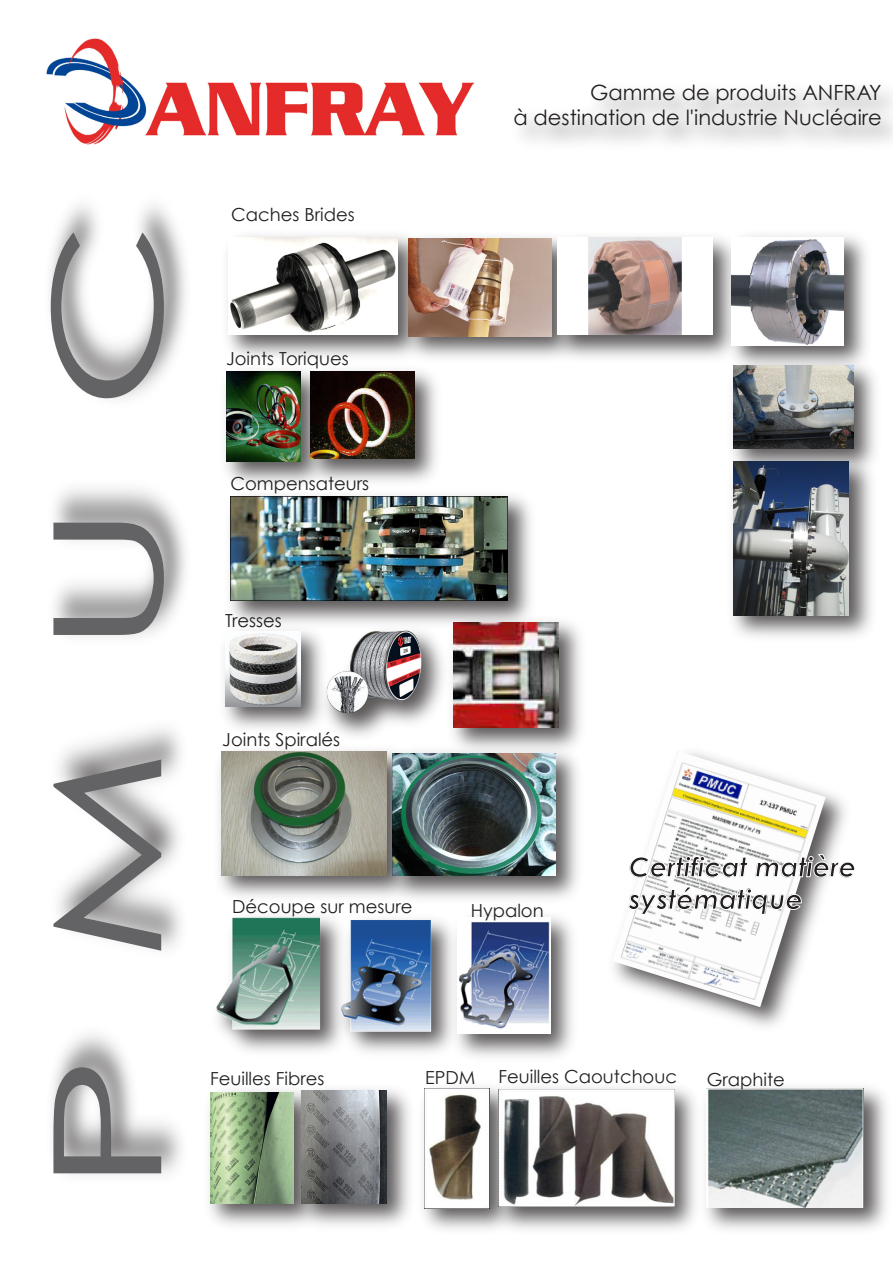
<style>
.page{position:relative;width:893px;height:1263px;background:#fff}
.page>*{position:absolute;margin:0;border:0;box-sizing:border-box;transform-origin:0 0}
.t1{font:150px "Century Gothic";color:#636366;scale:1.57 1}
.t2{font:italic 700 27px/32.4px "Century Gothic";color:#231f20}
.t3{font:21px/25.2px "Century Gothic";color:#231f20;text-align:right}
.t4{font:18px "Century Gothic";color:#231f20}
</style>
<div class="page">
<img style="left:46px;top:38px;width:429px;height:98px">
<img style="left:46px;top:118px;width:181px;height:1057px">
<img style="left:198px;top:1080px;width:92px;height:146px">
<img style="left:210px;top:1092px;width:80px;height:111px">
<img style="left:290px;top:1089px;width:120px;height:137px">
<img style="left:302px;top:1090px;width:85px;height:113px">
<img style="left:333px;top:634px;width:108px;height:102px">
<img style="left:333px;top:634px;width:90px;height:83px">
<img style="left:216px;top:225px;width:180px;height:135px">
<img style="left:229px;top:237px;width:167px;height:98px">
<img style="left:208px;top:739px;width:173px;height:167px">
<img style="left:221px;top:751px;width:160px;height:124px">
<img style="left:423px;top:1087px;width:63px;height:143px">
<img style="left:425px;top:1089px;width:61px;height:119px">
<img style="left:486px;top:1087px;width:208px;height:143px">
<img style="left:499px;top:1089px;width:175px;height:118px">
<img style="left:204px;top:906px;width:124px;height:156px">
<img style="left:215px;top:909px;width:107px;height:129px">
<img style="left:396px;top:235px;width:148px;height:123px">
<img style="left:409px;top:239px;width:135px;height:98px">
<img style="left:694px;top:1087px;width:193px;height:143px">
<img style="left:706px;top:1088px;width:158px;height:119px">
<img style="left:328px;top:918px;width:118px;height:135px">
<img style="left:339px;top:918px;width:94px;height:119px">
<img style="left:441px;top:621px;width:140px;height:120px">
<img style="left:453px;top:622px;width:105px;height:105px">
<img style="left:214px;top:360px;width:84px;height:135px">
<img style="left:226px;top:371px;width:72px;height:91px">
<img style="left:298px;top:370px;width:139px;height:114px">
<img style="left:311px;top:372px;width:104px;height:86px">
<img style="left:446px;top:916px;width:127px;height:141px">
<img style="left:457px;top:917px;width:93px;height:116px">
<img style="left:213px;top:619px;width:120px;height:121px">
<img style="left:225px;top:634px;width:76px;height:73px">
<img style="left:544px;top:237px;width:176px;height:121px">
<img style="left:557px;top:238px;width:155px;height:97px">
<img style="left:720px;top:235px;width:147px;height:121px">
<img style="left:732px;top:238px;width:111px;height:107px">
<img style="left:219px;top:484px;width:323px;height:150px">
<img style="left:230px;top:496px;width:277px;height:105px">
<img style="left:381px;top:741px;width:197px;height:158px">
<img style="left:393px;top:753px;width:163px;height:123px">
<img style="left:700px;top:792px;width:145px;height:235px">
<img style="left:614px;top:752px;width:212px;height:255px">
<svg style="left:630px;top:856px;width:118px;height:21px"></svg>
<svg style="left:755px;top:854px;width:90px;height:23px"></svg>
<svg style="left:628px;top:887px;width:174px;height:28px"></svg>
<img style="left:722px;top:354px;width:154px;height:96px">
<img style="left:734px;top:366px;width:120px;height:83px">
<img style="left:732px;top:450px;width:143px;height:187px">
<img style="left:734px;top:462px;width:114px;height:153px">
<h1 class="t1" style="left:10px;top:1194px;width:622px;rotate:-90deg">PMUC</h1>
<p class="t4" style="left:231px;top:203px;width:125px">Caches Brides</p>
<p class="t4" style="left:226px;top:347px;width:124px">Joints Toriques</p>
<p class="t4" style="left:230px;top:472px;width:140px">Compensateurs</p>
<p class="t4" style="left:225px;top:609px;width:58px">Tresses</p>
<p class="t4" style="left:222px;top:728px;width:119px">Joints Spiralés</p>
<p class="t3" style="left:513px;top:79px;width:370px">Gamme de produits ANFRAY<br>à destination de l'industrie Nucléaire</p>
<p class="t4" style="left:232px;top:895px;width:182px">Découpe sur mesure</p>
<p class="t4" style="left:471px;top:899px;width:74px">Hypalon</p>
<h2 class="t2" style="left:629px;top:850px;width:229px">Certificat matière systématique</h2>
<p class="t4" style="left:210px;top:1066px;width:116px">Feuilles Fibres</p>
<p class="t4" style="left:425px;top:1065px;width:52px">EPDM</p>
<p class="t4" style="left:498px;top:1065px;width:180px">Feuilles Caoutchouc</p>
<p class="t4" style="left:707px;top:1067px;width:80px">Graphite</p>
</div>
